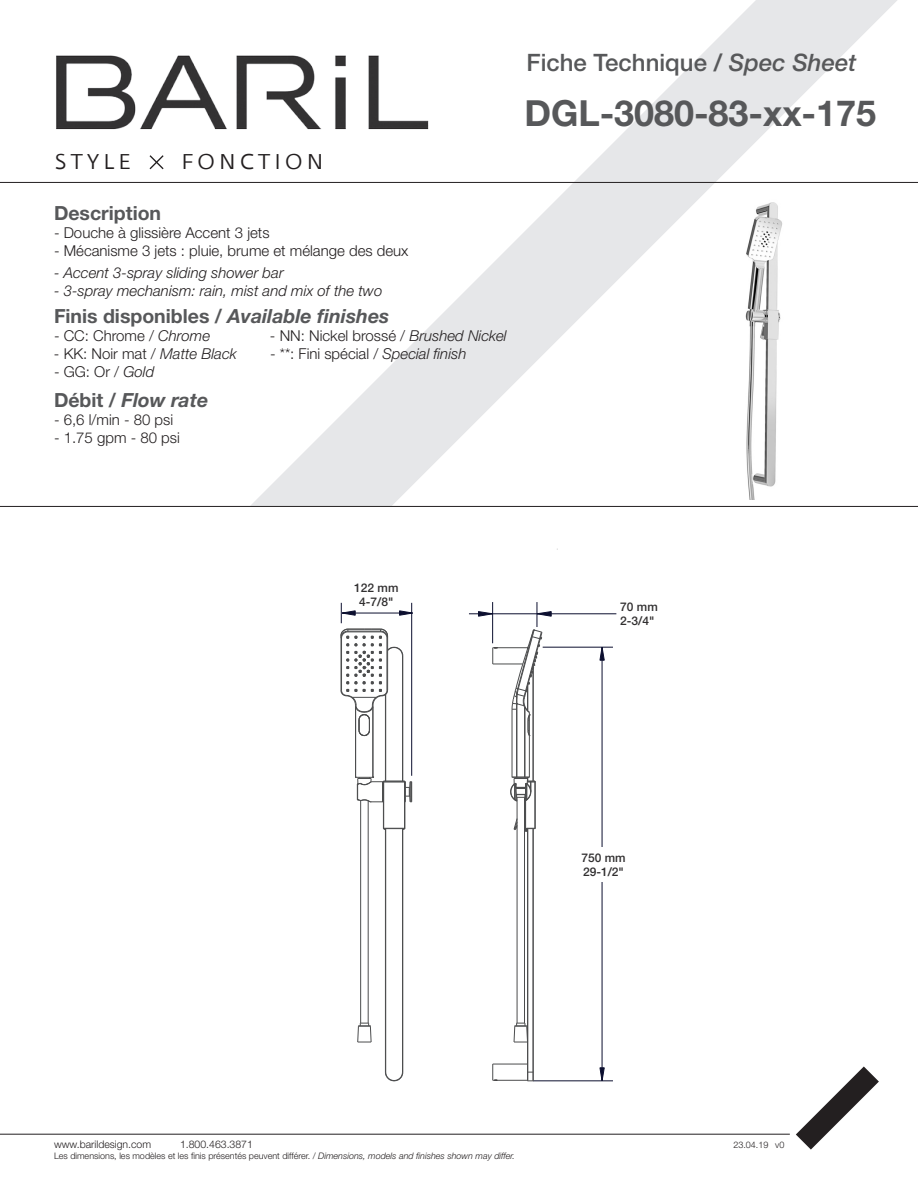
<style>
.page{position:relative;width:918px;height:1188px;background:#fff}
.page>*{position:absolute;margin:0;border:0;box-sizing:border-box;transform-origin:0 0}
.t1{font:700 36px "Helvetica Neue LT Std";color:#57585a}
.t2{font:500 24px "Helvetica Neue LT Std";color:#57585a}
.t3{font:21.3px "Fedra Sans Greek Book TF";letter-spacing:.2em;color:#231f20}
.t4{font:700 19.5px "Helvetica Neue LT Std";color:#57585a}
.t5{font:italic 700 19.5px "Helvetica Neue LT Std";color:#57585a}
.t6{font:300 15px "Helvetica Neue LT Std";color:#231f20}
.t7{font:italic 300 15px "Helvetica Neue LT Std";color:#231f20}
.t8{font:500 12px/13.5px "Helvetica Neue LT Std";color:#312f30}
.t9{font:300 10.5px "Helvetica Neue LT Std";color:#231f20}
.t10{font:300 9px "Helvetica Neue LT Std";color:#231f20}
.s1{font-style:italic}
.s2{font-style:normal}
</style>
<div class="page">
<svg style="left:250px;top:0;width:648px;height:506px"></svg>
<img style="left:54px;top:54px;width:378px;height:128px">
<svg style="left:148px;top:154px;width:17px;height:17px"></svg>
<hr style="left:0;top:182px;width:918px;height:1px;background:#231f20">
<hr style="left:0;top:506px;width:918px;height:1px;background:#231f20">
<hr style="left:0;top:1134px;width:790px;height:1px;background:#231f20">
<svg style="left:796px;top:1066px;width:83px;height:84px"></svg>
<img style="left:728px;top:198px;width:75px;height:301px">
<svg style="left:600px;top:648px;width:5px;height:13px"></svg>
<svg style="left:600px;top:1067px;width:5px;height:14px"></svg>
<hr style="left:533px;top:1081px;width:80px;height:1px;background:#0c0f2f">
<hr style="left:602px;top:647px;width:1px;height:434px;background:#0c0f2f">
<hr style="left:543px;top:647px;width:70px;height:1px;background:#0c0f2f">
<hr style="left:411px;top:603px;width:1px;height:173px;background:#0c0f2f">
<hr style="left:497px;top:1080px;width:31px;height:1px;background:#4c4d4e">
<hr style="left:493px;top:1064px;width:35px;height:1px;background:#4c4d4e">
<hr style="left:512px;top:709px;width:1px;height:68px;background:#4c4d4e">
<hr style="left:516px;top:709px;width:1px;height:68px;background:#4c4d4e">
<hr style="left:517px;top:709px;width:1px;height:68px;background:#4c4d4e">
<hr style="left:517px;top:797px;width:1px;height:226px;background:#4c4d4e">
<hr style="left:524px;top:797px;width:1px;height:226px;background:#4c4d4e">
<hr style="left:524px;top:707px;width:1px;height:70px;background:#4c4d4e">
<hr style="left:525px;top:707px;width:1px;height:70px;background:#4c4d4e">
<hr style="left:525px;top:801px;width:1px;height:30px;background:#4c4d4e">
<hr style="left:527px;top:829px;width:1px;height:252px;background:#4c4d4e">
<hr style="left:529px;top:736px;width:1px;height:41px;background:#4c4d4e">
<hr style="left:533px;top:669px;width:1px;height:112px;background:#4c4d4e">
<hr style="left:533px;top:829px;width:1px;height:252px;background:#4c4d4e">
<hr style="left:535px;top:782px;width:1px;height:46px;background:#4c4d4e">
<hr style="left:493px;top:664px;width:30px;height:1px;background:#4c4d4e">
<hr style="left:497px;top:647px;width:31px;height:1px;background:#4c4d4e">
<hr style="left:360px;top:801px;width:1px;height:222px;background:#4c4d4e">
<hr style="left:368px;top:801px;width:1px;height:222px;background:#4c4d4e">
<hr style="left:383px;top:781px;width:1px;height:48px;background:#4c4d4e">
<hr style="left:385px;top:694px;width:1px;height:87px;background:#4c4d4e">
<hr style="left:385px;top:829px;width:1px;height:243px;background:#4c4d4e">
<hr style="left:402px;top:829px;width:1px;height:243px;background:#4c4d4e">
<hr style="left:402px;top:656px;width:1px;height:125px;background:#4c4d4e">
<hr style="left:404px;top:782px;width:1px;height:47px;background:#4c4d4e">
<hr style="left:405px;top:782px;width:1px;height:46px;background:#4c4d4e">
<svg style="left:527px;top:1080px;width:7px;height:2px"></svg>
<svg style="left:513px;top:1023px;width:14px;height:20px"></svg>
<svg style="left:357px;top:1023px;width:15px;height:20px"></svg>
<svg style="left:385px;top:1071px;width:19px;height:10px"></svg>
<svg style="left:513px;top:818px;width:5px;height:12px"></svg>
<svg style="left:492px;top:1064px;width:6px;height:17px"></svg>
<svg style="left:492px;top:647px;width:6px;height:17px"></svg>
<svg style="left:525px;top:828px;width:11px;height:4px"></svg>
<svg style="left:510px;top:776px;width:26px;height:26px"></svg>
<svg style="left:383px;top:828px;width:23px;height:2px"></svg>
<svg style="left:478px;top:611px;width:14px;height:6px"></svg>
<hr style="left:469px;top:614px;width:147px;height:1px;background:#0c0f2f">
<svg style="left:511px;top:602px;width:41px;height:135px"></svg>
<hr style="left:492px;top:602px;width:1px;height:41px;background:#0c0f2f">
<hr style="left:355px;top:707px;width:1px;height:70px;background:#4c4d4e">
<hr style="left:373px;top:705px;width:1px;height:72px;background:#4c4d4e">
<svg style="left:355px;top:776px;width:57px;height:27px"></svg>
<svg style="left:340px;top:603px;width:73px;height:133px"></svg>
<div style="left:562px;top:848px;width:83px;height:34px;background:#fff"></div>
<h2 class="t2" style="left:526px;top:48px;width:331px">Fiche Technique / <span class="s1">Spec Sheet</span></h2>
<h3 class="t3" style="left:55px;top:151px;width:77px">STYLE</h3>
<h3 class="t3" style="left:181px;top:151px;width:144px">FONCTION</h3>
<h3 class="t4" style="left:54px;top:201px;width:109px">Description</h3>
<p class="t6" style="left:54px;top:223px;width:217px">- Douche à glissière Accent 3 jets</p>
<p class="t6" style="left:54px;top:241px;width:356px">- Mécanisme 3 jets : pluie, brume et mélange des deux</p>
<p class="t7" style="left:54px;top:264px;width:231px">- Accent 3-spray sliding shower bar</p>
<p class="t7" style="left:54px;top:282px;width:330px">- 3-spray mechanism: rain, mist and mix of the two</p>
<h3 class="t4" style="left:54px;top:304px;width:337px">Finis disponibles / <span class="s1">Available finishes</span></h3>
<p class="t6" style="left:54px;top:327px;width:158px">- CC: Chrome / <span class="s1">Chrome</span></p>
<p class="t6" style="left:270px;top:327px;width:238px">- NN: Nickel brossé / <span class="s1">Brushed Nickel</span></p>
<p class="t6" style="left:54px;top:345px;width:184px">- KK: Noir mat / <span class="s1">Matte Black</span></p>
<p class="t6" style="left:270px;top:345px;width:198px">- **: Fini spécial / <span class="s1">Special finish</span></p>
<p class="t6" style="left:54px;top:363px;width:102px">- GG: Or / <span class="s1">Gold</span></p>
<h3 class="t5" style="left:54px;top:388px;width:156px"><span class="s2">Débit /</span> Flow rate</h3>
<p class="t6" style="left:54px;top:411px;width:121px">- 6,6 l/min - 80 psi</p>
<p class="t6" style="left:54px;top:429px;width:127px">- 1.75 gpm - 80 psi</p>
<h1 class="t1" style="left:525px;top:91px;width:353px">DGL-3080-83-xx-175</h1>
<p class="t8" style="left:354px;top:581px;width:46px;text-align:center">122 mm<br>4-7/8"</p>
<p class="t8" style="left:620px;top:600px;width:39px">70 mm<br>2-3/4"</p>
<p class="t8" style="left:581px;top:851px;width:46px">750 mm<br>29-1/2"</p>
<p class="t9" style="left:54px;top:1138px;width:99px">www.barildesign.com</p>
<p class="t9" style="left:180px;top:1138px;width:74px">1.800.463.3871</p>
<p class="t10" style="left:733px;top:1139px;width:37px">23.04.19</p>
<p class="t10" style="left:54px;top:1150px;width:463px">Les dimensions, les modèles et les finis présentés peuvent différer. / <span class="s1">Dimensions, models and finishes shown may differ.</span></p>
<p class="t10" style="left:775px;top:1140px;width:11px">v0</p>
</div>
